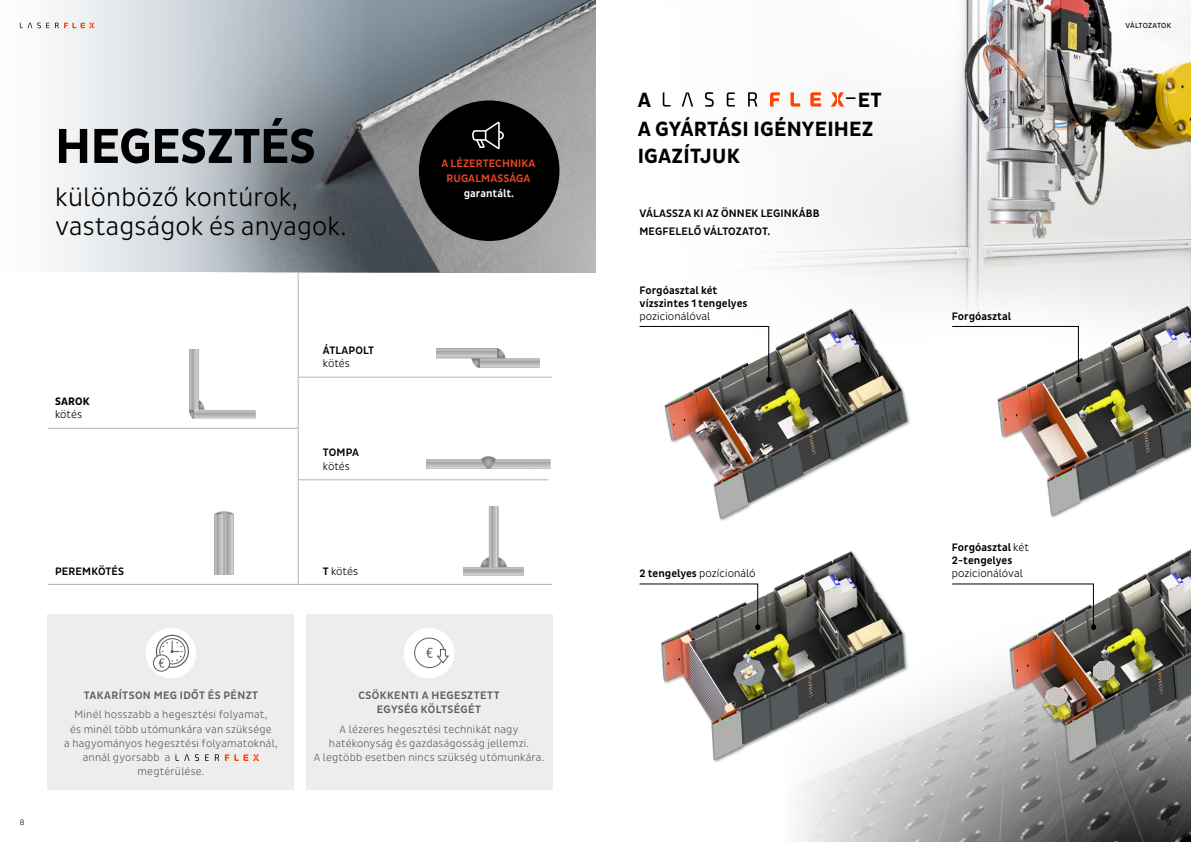
<style>
.page{position:relative;width:1191px;height:842px;background:#fff}
.page>*{position:absolute;margin:0;border:0;box-sizing:border-box;transform-origin:0 0}
.t1{font:700 50px "Pluto Sans Cond";letter-spacing:-.01em;color:#000}
.t2{font:300 26px/29.7px "Pluto Sans Cond";letter-spacing:.01em;color:#000}
.t3{font:700 21px/29.7px "Pluto Sans Cond";letter-spacing:.01em;color:#000}
.t4{font:500 11px/13.2px "Pluto Sans Cond";color:#000}
.t5{font:300 11px "Pluto Sans Cond";color:#000}
.t6{font:500 11px/14.2px "Pluto Sans Cond";letter-spacing:.035em;color:#5d5d60;text-align:center}
.t7{font:500 11px/15px "Pluto Sans Cond";letter-spacing:.015em;color:#ef4623;text-align:center}
.t8{font:500 11px "Pluto Sans Cond";color:#fff}
.t9{font:700 11px "Pluto Sans Cond";letter-spacing:.015em;color:#000}
.t10{font:300 10.8px/14.2px "Pluto Sans Cond";letter-spacing:.02em;color:#5d5d60;text-align:center}
.t11{font:300 8px "Pluto Sans Cond";color:#000}
.t12{font:7.5px "Pluto Sans Cond";letter-spacing:.02em;color:#000}
.s1{font-weight:500}
.s2{font-weight:300;font-size:29.1px}
.s3{font-weight:300}
</style>
<div class="page">
<img style="left:595px;top:0;width:596px;height:842px">
<svg style="left:19px;top:0;width:130px;height:272px;fill:#eef0f2"></svg>
<img style="left:149px;top:0;width:446px;height:272px">
<hr style="left:298px;top:377px;width:254px;height:1px;background:#b1b4b6">
<hr style="left:48px;top:428px;width:250px;height:1px;background:#b1b4b6">
<hr style="left:298px;top:480px;width:250px;height:1px;background:#b1b4b6">
<hr style="left:48px;top:584px;width:504px;height:1px;background:#b1b4b6">
<hr style="left:298px;top:272px;width:1px;height:312px;background:#b1b4b6">
<img style="left:632px;top:548px;width:297px;height:216px">
<img style="left:632px;top:279px;width:345px;height:263px">
<img style="left:953px;top:275px;width:238px;height:259px">
<img style="left:977px;top:514px;width:214px;height:263px">
<img style="left:190px;top:349px;width:65px;height:69px">
<img style="left:215px;top:511px;width:19px;height:63px">
<img style="left:427px;top:456px;width:123px;height:12px">
<img style="left:463px;top:506px;width:60px;height:69px">
<img style="left:437px;top:349px;width:103px;height:19px">
<svg style="left:20px;top:23px;width:74px;height:5px"></svg>
<div style="left:419px;top:100px;width:140px;height:141px;background:#000;border-radius:50%"></div>
<svg style="left:472px;top:122px;width:32px;height:28px"></svg>
<div style="left:306px;top:614px;width:246px;height:175px;background:#ededee"></div>
<div style="left:48px;top:614px;width:246px;height:175px;background:#ededee"></div>
<svg style="left:176px;top:754px;width:43px;height:7px"></svg>
<svg style="left:225px;top:754px;width:34px;height:7px"></svg>
<div style="left:404px;top:628px;width:50px;height:50px;background:#fff;border-radius:50%"></div>
<div style="left:414px;top:637px;width:31px;height:31px;border:1px solid #5d5d60;border-radius:50%"></div>
<svg style="left:426px;top:648px;width:23px;height:16px"></svg>
<div style="left:146px;top:628px;width:50px;height:50px;background:#fff;border-radius:50%"></div>
<div style="left:159px;top:638px;width:27px;height:26px;border:1px solid #5d5d60;border-radius:50%"></div>
<div style="left:156px;top:635px;width:33px;height:33px;border:1px solid #5d5d60;border-radius:50%"></div>
<svg style="left:153px;top:655px;width:17px;height:16px"></svg>
<div style="left:153px;top:654px;width:17px;height:18px;border:1px solid #5d5d60;border-radius:50%"></div>
<svg style="left:159px;top:640px;width:23px;height:28px"></svg>
<svg style="left:662px;top:92px;width:95px;height:15px"></svg>
<svg style="left:770px;top:92px;width:74px;height:15px"></svg>
<svg style="left:952px;top:326px;width:129px;height:56px"></svg>
<svg style="left:952px;top:584px;width:144px;height:46px"></svg>
<svg style="left:639px;top:584px;width:121px;height:46px"></svg>
<svg style="left:639px;top:326px;width:132px;height:56px"></svg>
<h1 class="t1" style="left:55px;top:118px;width:262px">HEGESZTÉS</h1>
<h2 class="t2" style="left:55px;top:182px;width:293px">különböző kontúrok, vastagságok és anyagok.</h2>
<p class="t9" style="left:55px;top:395px;width:36px">SAROK</p>
<p class="t5" style="left:55px;top:408px;width:28px">kötés</p>
<p class="t4" style="left:323px;top:344px;width:53px">ÁTLAPOLT</p>
<p class="t5" style="left:323px;top:357px;width:28px">kötés</p>
<p class="t4" style="left:323px;top:446px;width:38px">TOMPA</p>
<p class="t5" style="left:323px;top:459px;width:28px">kötés</p>
<p class="t4" style="left:55px;top:565px;width:71px">PEREMKÖTÉS</p>
<p class="t5" style="left:323px;top:565px;width:37px"><span class="s1">T</span> kötés</p>
<p class="t7" style="left:441px;top:156px;width:95px">A LÉZERTECHNIKA<br>RUGALMASSÁGA</p>
<p class="t8" style="left:464px;top:187px;width:52px">garantált.</p>
<p class="t6" style="left:84px;top:688px;width:176px">TAKARÍTSON MEG IDŐT ÉS PÉNZT</p>
<p class="t10" style="left:75px;top:708px;width:194px">Minél hosszabb a hegesztési folyamat,</p>
<p class="t10" style="left:70px;top:722px;width:203px">és minél több utómunkára van szüksége</p>
<p class="t10" style="left:64px;top:736px;width:215px">a hagyományos hegesztési folyamatoknál,</p>
<p class="t10" style="left:83px;top:750px;width:89px">annál gyorsabb a</p>
<p class="t10" style="left:137px;top:765px;width:69px">megtérülése.</p>
<p class="t6" style="left:358px;top:688px;width:143px">CSÖKKENTI A HEGESZTETT<br>EGYSÉG KÖLTSÉGÉT</p>
<p class="t10" style="left:314px;top:722px;width:232px">A lézeres hegesztési technikát nagy hatékonyság és gazdaságosság jellemzi.<br>A legtöbb esetben nincs szükség utómunkára.</p>
<h3 class="t3" style="left:637px;top:85px;width:15px">A</h3>
<h3 class="t3" style="left:637px;top:85px;width:245px;text-indent:206px"><span class="s2">-</span>ET<br>A GYÁRTÁSI IGÉNYEIHEZ</h3>
<h3 class="t3" style="left:637px;top:142px;width:104px">IGAZÍTJUK</h3>
<p class="t4" style="left:639px;top:205px;width:182px;line-height:18px">VÁLASSZA KI AZ ÖNNEK LEGINKÁBB<br>MEGFELELŐ VÁLTOZATOT.</p>
<p class="t4" style="left:639px;top:284px;width:109px">Forgóasztal két vízszintes 1 tengelyes</p>
<p class="t5" style="left:639px;top:310px;width:72px">pozicionálóval</p>
<p class="t4" style="left:952px;top:310px;width:61px">Forgóasztal</p>
<p class="t5" style="left:639px;top:567px;width:118px"><span class="s1">2 tengelyes</span> pozícionáló</p>
<p class="t4" style="left:952px;top:541px;width:78px">Forgóasztal <span class="s3">két<br></span>2-tengelyes</p>
<p class="t5" style="left:952px;top:567px;width:72px">pozicionálóval</p>
<p class="t12" style="left:1125px;top:21px;width:47px">VÁLTOZATOK</p>
<p class="t11" style="left:20px;top:818px;width:6px">8</p>
<p class="t11" style="left:1166px;top:818px;width:6px">9</p>
</div>
